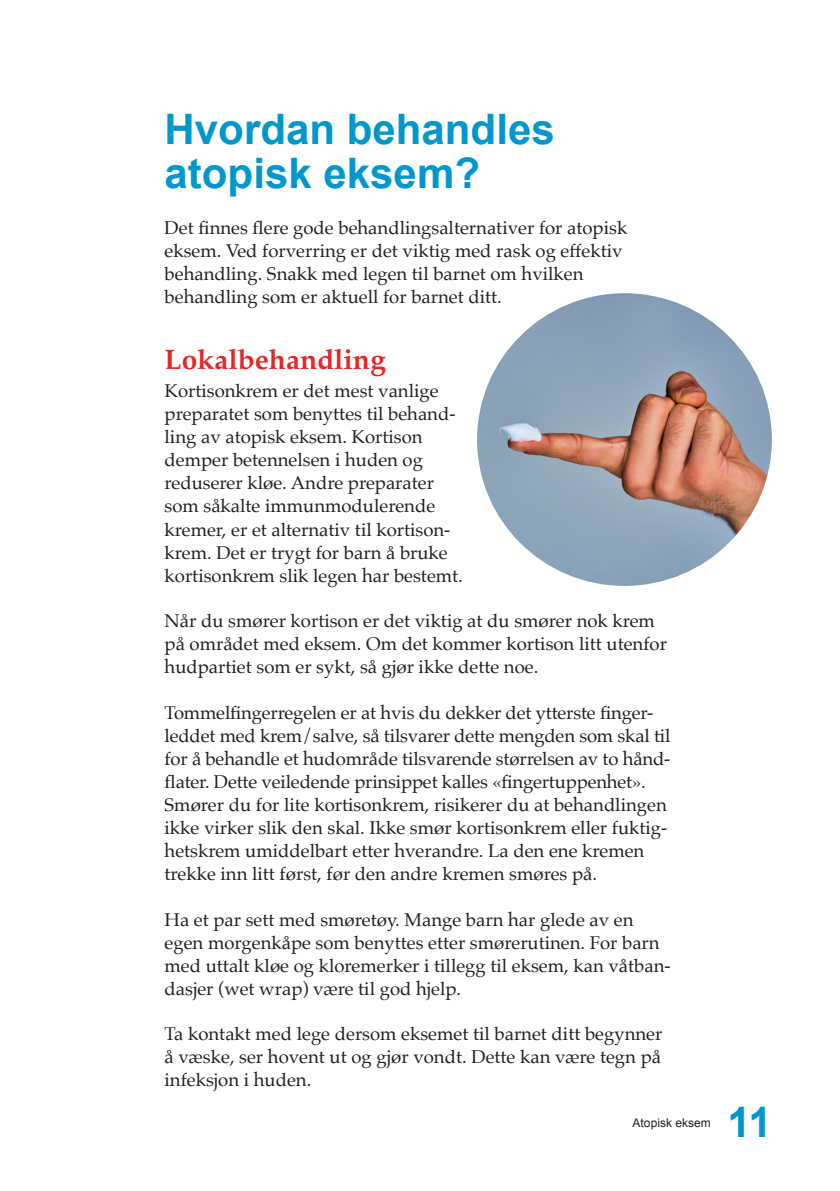
<style>
.page{position:relative;width:840px;height:1191px;background:#fff}
.page>*{position:absolute;margin:0;border:0;box-sizing:border-box;transform-origin:0 0}
.t1{font:700 42px/44px "Arial";color:#0097cd}
.t2{font:700 28px "Palatino";color:#e42625}
.t3{font:18.4px/23px "Palatino";color:#231f20}
.t4{font:12px "Arial";color:#231f20}
</style>
<div class="page">
<img style="left:477px;top:293px;width:294px;height:293px">
<h1 class="t1" style="left:164px;top:109px;width:391px">Hvordan behandles atopisk eksem?</h1>
<p class="t3" style="left:164px;top:216px;width:464px">Det finnes flere gode behandlingsalternativer for atopisk eksem. Ved forverring er det viktig med rask og effektiv behandling. Snakk med legen til barnet om hvilken behandling som er aktuell for barnet ditt.</p>
<h2 class="t2" style="left:164px;top:335px;width:222px">Lokalbehandling</h2>
<p class="t3" style="left:164px;top:379px;width:299px">Kortisonkrem er det mest vanlige preparatet som benyttes til behand&shy;ling av atopisk eksem. Kortison demper betennelsen i huden og reduserer kløe. Andre preparater som såkalte immunmodulerende kremer, er et alternativ til kortison&shy;krem. Det er trygt for barn å bruke kortisonkrem slik legen har bestemt.</p>
<p class="t3" style="left:164px;top:609px;width:503px">Når du smører kortison er det viktig at du smører nok krem på området med eksem. Om det kommer kortison litt utenfor hudpartiet som er sykt, så gjør ikke dette noe.</p>
<p class="t3" style="left:164px;top:701px;width:507px">Tommelfingerregelen er at hvis du dekker det ytterste finger&shy;leddet med krem/salve, så tilsvarer dette mengden som skal til for å behandle et hudområde tilsvarende størrelsen av to hånd&shy;flater. Dette veiledende prinsippet kalles «fingertuppenhet».<br>Smører du for lite kortisonkrem, risikerer du at behandlingen ikke virker slik den skal. Ikke smør kortisonkrem eller fuktig&shy;hetskrem umiddelbart etter hverandre. La den ene kremen trekke inn litt først, før den andre kremen smøres på.</p>
<p class="t3" style="left:164px;top:907px;width:507px">Ha et par sett med smøretøy. Mange barn har glede av en egen morgenkåpe som benyttes etter smørerutinen. For barn med uttalt kløe og kloremerker i tillegg til eksem, kan våtban&shy;dasjer (wet wrap) være til god hjelp.</p>
<p class="t3" style="left:164px;top:1022px;width:499px;text-align:justify">Ta kontakt med lege dersom eksemet til barnet ditt begynner å væske, ser hovent ut og gjør vondt. Dette kan være tegn på infeksjon i huden.</p>
<p class="t4" style="left:632px;top:1114px;width:80px">Atopisk eksem</p>
<h1 class="t1" style="left:727px;top:1101px;width:46px">11</h1>
</div>
